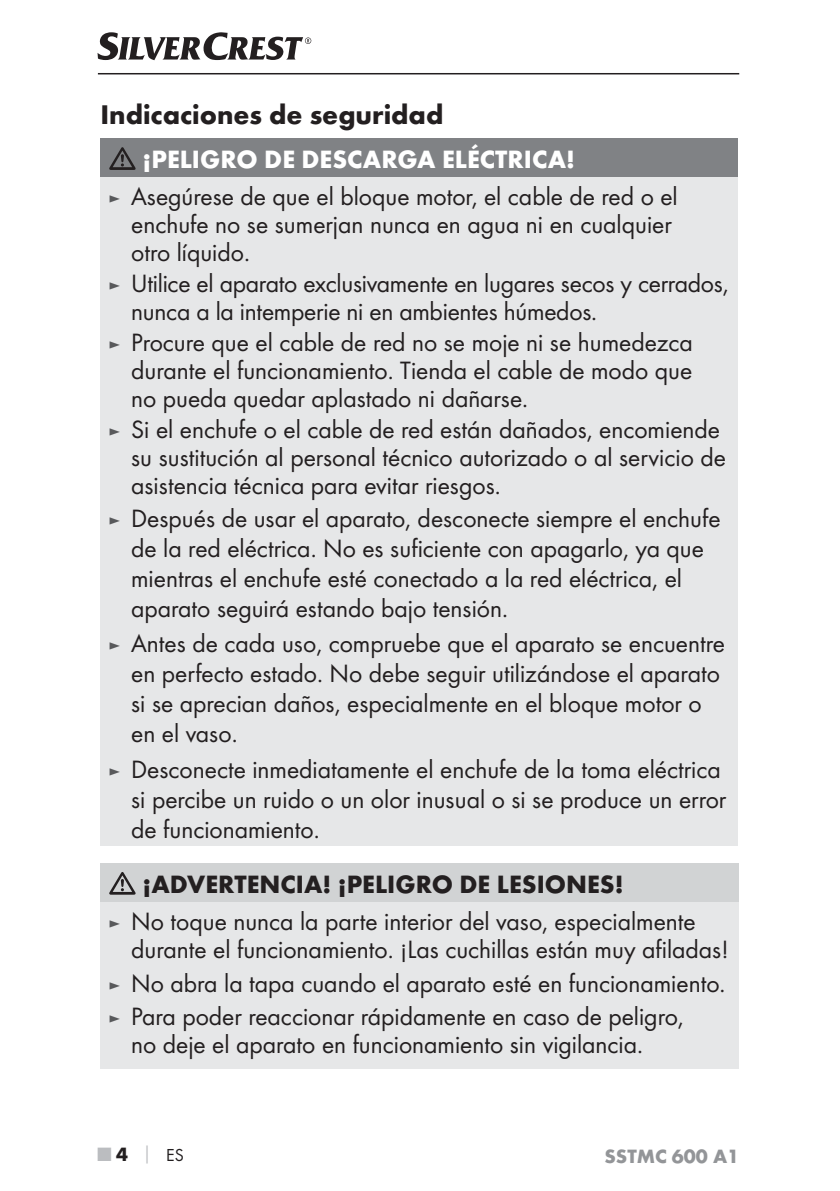
<style>
.page{position:relative;width:840px;height:1191px;background:#fff}
.page>*{position:absolute;margin:0;border:0;box-sizing:border-box;transform-origin:0 0}
.t1{font:700 28px "Futura";color:#231f20}
.t2{font:26px/28px "Futura Boo";color:#231f20}
.t3{font:700 26px "Futura";color:#231f20}
.t4{font:700 26px "Futura";color:#fff}
.t5{font:700 20px "Futura";color:#939598}
.t6{font:18px "Futura Boo";color:#231f20}
.s1{font-size:18px;color:#58595b}
.s2{font-family:"Futura";font-weight:700;font-size:20px;color:#bbbdc0}
.s3{font-family:"Futura";font-weight:700;font-size:20px}
.s4{font-family:"Futura";font-weight:700;color:#bbbdc0}
</style>
<div class="page">
<hr style="left:98px;top:73px;width:640px;height:1px;background:#231f20">
<svg style="left:97px;top:32px;width:214px;height:28px"></svg>
<div style="left:100px;top:138px;width:637px;height:40px;background:#808285"></div>
<div style="left:100px;top:178px;width:637px;height:668px;background:#e6e7e8"></div>
<svg style="left:109px;top:147px;width:26px;height:23px"></svg>
<div style="left:100px;top:862px;width:638px;height:40px;background:#d1d3d4"></div>
<div style="left:100px;top:902px;width:638px;height:167px;background:#e6e7e8"></div>
<svg style="left:109px;top:872px;width:26px;height:22px"></svg>
<p class="t1" style="left:100px;top:104px;width:344px">Indicaciones de seguridad</p>
<p class="t4" style="left:142px;top:149px;width:433px">¡PELIGRO DE DESCARGA ELÉCTRICA!</p>
<p class="t2" style="left:131px;top:184px;width:547px;text-indent:-23px"><span class="s1">►</span> Asegúrese de que el bloque motor, el cable de red o el enchufe no se sumerjan nunca en agua ni en cualquier otro líquido.</p>
<p class="t2" style="left:131px;top:271px;width:598px;text-indent:-23px"><span class="s1">►</span> Utilice el aparato exclusivamente en lugares secos y cerrados, nunca a la intemperie ni en ambientes húmedos.</p>
<p class="t2" style="left:131px;top:330px;width:563px;text-align:justify;text-indent:-23px"><span class="s1">►</span> Procure que el cable de red no se moje ni se humedezca durante el funcionamiento. Tienda el cable de modo que no pueda quedar aplastado ni dañarse.</p>
<p class="t2" style="left:131px;top:416px;width:596px;text-indent:-23px"><span class="s1">►</span> Si el enchufe o el cable de red están dañados, encomiende su sustitución al personal técnico autorizado o al servicio de asistencia técnica para evitar riesgos.</p>
<p class="t2" style="left:131px;top:504px;width:590px;line-height:30px;text-indent:-23px"><span class="s1">►</span> Después de usar el aparato, desconecte siempre el enchufe de la red eléctrica. No es suficiente con apagarlo, ya que mientras el enchufe esté conectado a la red eléctrica, el aparato seguirá estando bajo tensión.</p>
<p class="t2" style="left:131px;top:630px;width:595px;line-height:30px;text-indent:-23px"><span class="s1">►</span> Antes de cada uso, compruebe que el aparato se encuentre en perfecto estado. No debe seguir utilizándose el aparato si se aprecian daños, especialmente en el bloque motor o en el vaso.</p>
<p class="t2" style="left:131px;top:756px;width:596px;line-height:30px;text-indent:-23px"><span class="s1">►</span> Desconecte inmediatamente el enchufe de la toma eléctrica si percibe un ruido o un olor inusual o si se produce un error de funcionamiento.</p>
<p class="t3" style="left:142px;top:874px;width:482px">¡ADVERTENCIA! ¡PELIGRO DE LESIONES!</p>
<p class="t2" style="left:131px;top:908px;width:598px;text-indent:-23px"><span class="s1">►</span> No toque nunca la parte interior del vaso, especialmente durante el funcionamiento. ¡Las cuchillas están muy afiladas!</p>
<p class="t2" style="left:108px;top:967px;width:618px;line-height:33.6px"><span class="s1">►</span> No abra la tapa cuando el aparato esté en funcionamiento. <span class="s1">►</span> Para poder reaccionar rápidamente en caso de peligro,</p>
<p class="t2" style="left:131px;top:1032px;width:513px">no deje el aparato en funcionamiento sin vigilancia.</p>
<p class="t6" style="left:98px;top:1147px;width:87px"><span class="s2">■</span> <span class="s3">4</span> <span class="s4">│</span> ES</p>
<p class="t5" style="left:604px;top:1148px;width:136px">SSTMC 600 A1</p>
</div>
